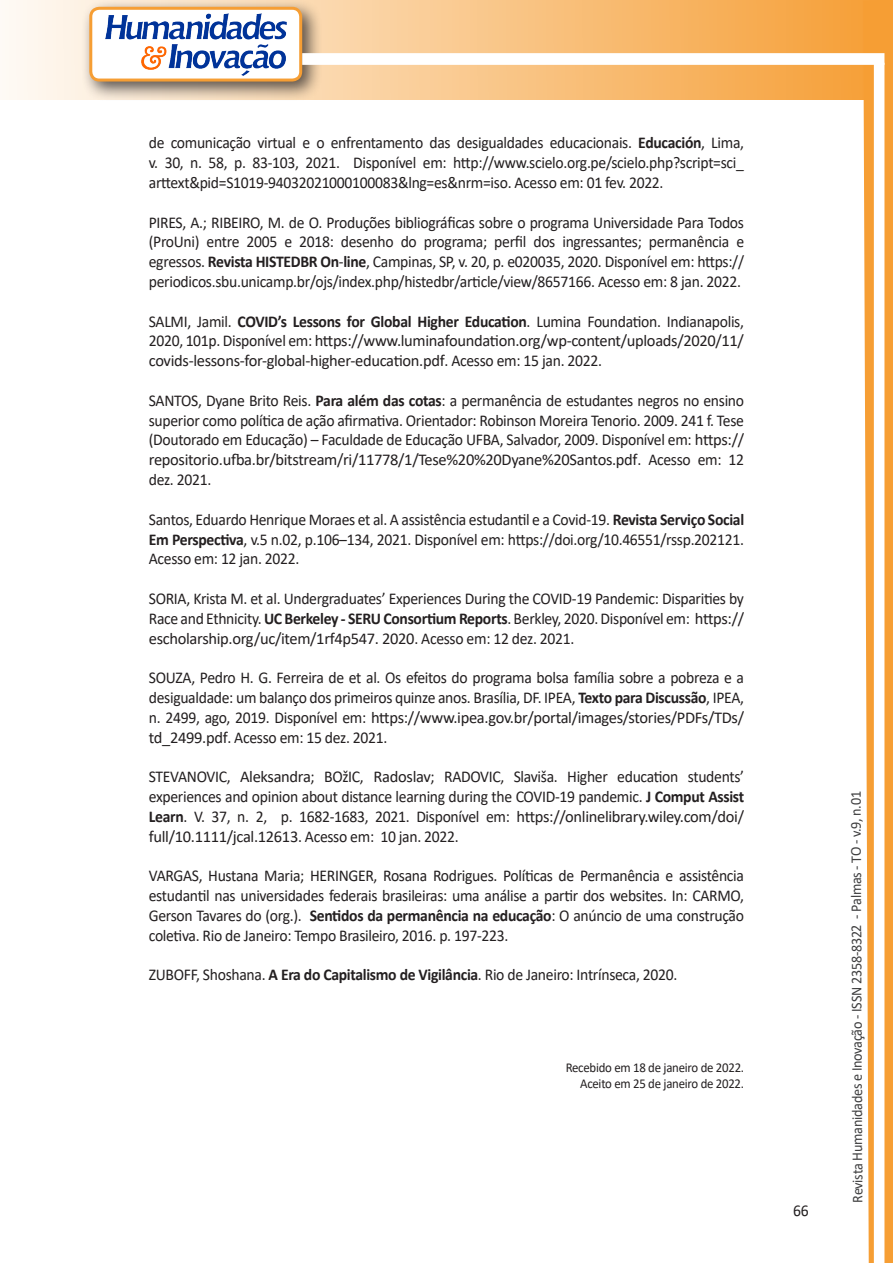
<style>
.page{position:relative;width:893px;height:1263px;background:#fff}
.page>*{position:absolute;margin:0;border:0;box-sizing:border-box;transform-origin:0 0}
.texto{font:16.5px/19.8px "Calibri";letter-spacing:-.02em;color:#231f20;text-align:justify;scale:.95 1}
.t1{font:15px "Calibri";letter-spacing:-.025em;color:#3e3e3f;scale:.95 1}
.texto-2{font:13.5px "Calibri";letter-spacing:-.02em;color:#231f20;scale:.95 1}
.s1{font-weight:700}
</style>
<div class="page">
<svg style="left:5px;top:0;width:858px;height:100px;background:#f9c484"></svg>
<div style="left:81px;top:0;width:241px;height:102px;background:#231f20;opacity:.75"></div>
<div style="left:91px;top:8px;width:210px;height:72px;background:#fff;border-radius:9px"></div>
<div style="left:89px;top:7px;width:213px;height:75px;border:3px solid #f69e34;border-radius:9px"></div>
<div style="left:302px;top:53px;width:582px;height:12px;background:#fff;border:2px solid #fff"></div>
<svg style="left:863px;top:0;width:30px;height:1263px"></svg>
<img style="left:105px;top:13px;width:181px;height:62px">
<p class="texto" style="left:149px;top:133px;width:628px">de comunicação virtual e o enfrentamento das desigualdades educacionais. <span class="s1">Educación</span>, Lima, v. 30, n. 58, p. 83-103, 2021. Disponível em: http://www.scielo.org.pe/scielo.php?script=sci_ arttext&amp;pid=S1019-94032021000100083&amp;lng=es&amp;nrm=iso. Acesso em: 01 fev. 2022.</p>
<p class="texto" style="left:149px;top:212px;width:628px">PIRES, A.; RIBEIRO, M. de O. Produções bibliográficas sobre o programa Universidade Para Todos (ProUni) entre 2005 e 2018: desenho do programa; perfil dos ingressantes; permanência e egressos. <span class="s1">Revista HISTEDBR On</span>-<span class="s1">line</span>, Campinas, SP, v. 20, p. e020035, 2020. Disponível em: https:// periodicos.sbu.unicamp.br/ojs/index.php/histedbr/article/view/8657166. Acesso em: 8 jan. 2022.</p>
<p class="texto" style="left:149px;top:311px;width:628px">SALMI, Jamil. <span class="s1">COVID’s Lessons for Global Higher Education</span>. Lumina Foundation. Indianapolis, 2020, 101p. Disponível em: https://www.luminafoundation.org/wp-content/uploads/2020/11/ covids-lessons-for-global-higher-education.pdf. Acesso em: 15 jan. 2022.</p>
<p class="texto" style="left:149px;top:390px;width:628px">SANTOS, Dyane Brito Reis. <span class="s1">Para além das cotas</span>: a permanência de estudantes negros no ensino superior como política de ação afirmativa. Orientador: Robinson Moreira Tenorio. 2009. 241 f. Tese (Doutorado em Educação) – Faculdade de Educação UFBA, Salvador, 2009. Disponível em: https:// repositorio.ufba.br/bitstream/ri/11778/1/Tese%20%20Dyane%20Santos.pdf. Acesso em: 12 dez. 2021.</p>
<p class="texto" style="left:149px;top:509px;width:628px">Santos, Eduardo Henrique Moraes et al. A assistência estudantil e a Covid-19. <span class="s1">Revista Serviço Social Em Perspectiva</span>, v.5 n.02, p.106–134, 2021. Disponível em: https://doi.org/10.46551/rssp.202121.<br>Acesso em: 12 jan. 2022.</p>
<p class="texto" style="left:149px;top:588px;width:628px">SORIA, Krista M. et al. Undergraduates’ Experiences During the COVID-19 Pandemic: Disparities by Race and Ethnicity. <span class="s1">UC Berkeley - SERU Consortium Reports</span>. Berkley, 2020. Disponível em: https:// escholarship.org/uc/item/1rf4p547. 2020. Acesso em: 12 dez. 2021.</p>
<p class="texto" style="left:149px;top:667px;width:628px">SOUZA, Pedro H. G. Ferreira de et al. Os efeitos do programa bolsa família sobre a pobreza e a desigualdade: um balanço dos primeiros quinze anos. Brasília, DF. IPEA, <span class="s1">Texto para Discussão</span>, IPEA, n. 2499, ago, 2019. Disponível em: https://www.ipea.gov.br/portal/images/stories/PDFs/TDs/ td_2499.pdf. Acesso em: 15 dez. 2021.</p>
<p class="texto" style="left:149px;top:766px;width:628px">STEVANOVIC, Aleksandra; BOžIC, Radoslav; RADOVIC, Slaviša. Higher education students’ experiences and opinion about distance learning during the COVID-19 pandemic. <span class="s1">J Comput Assist Learn</span>. V. 37, n. 2, p. 1682-1683, 2021. Disponível em: https://onlinelibrary.wiley.com/doi/ full/10.1111/jcal.12613. Acesso em: 10 jan. 2022.</p>
<p class="texto" style="left:149px;top:865px;width:628px">VARGAS, Hustana Maria; HERINGER, Rosana Rodrigues. Políticas de Permanência e assistência estudantil nas universidades federais brasileiras: uma análise a partir dos websites. In: CARMO, Gerson Tavares do (org.). <span class="s1">Sentidos da permanência na educação</span>: O anúncio de uma construção coletiva. Rio de Janeiro: Tempo Brasileiro, 2016. p. 197-223.</p>
<p class="texto" style="left:149px;top:964px;width:558px">ZUBOFF, Shoshana. <span class="s1">A Era do Capitalismo de Vigilância</span>. Rio de Janeiro: Intrínseca, 2020.</p>
<p class="texto-2" style="left:566px;top:1058px;width:189px">Recebido em 18 de janeiro de 2022.</p>
<p class="texto-2" style="left:580px;top:1074px;width:174px">Aceito em 25 de janeiro de 2022.</p>
<p class="texto" style="left:793px;top:1200px;width:18px">66</p>
<p class="t1" style="left:846px;top:1203px;width:435px;rotate:-90deg">Revista Humanidades e Inovação - ISSN 2358-8322 - Palmas - TO - v.9, n.01</p>
</div>
